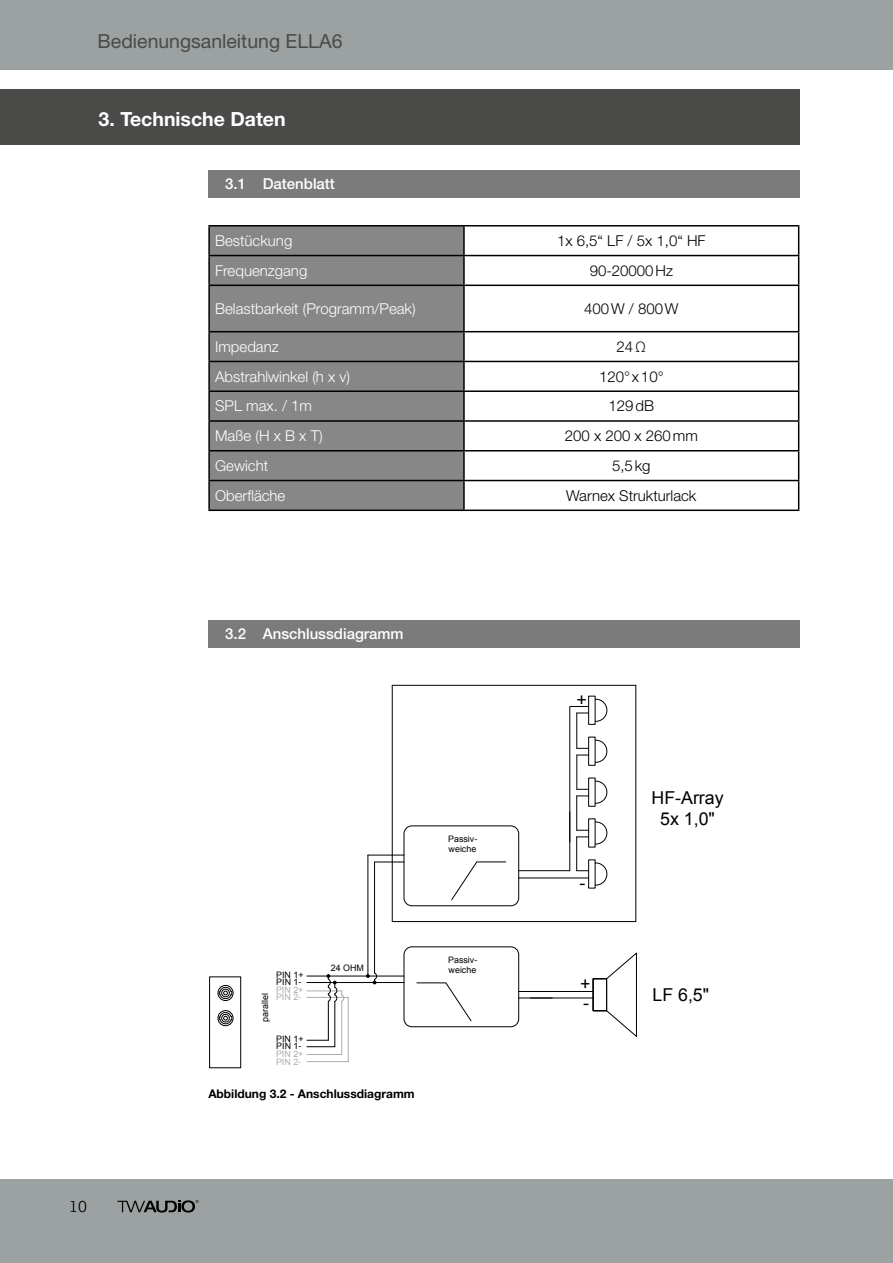
<style>
.page{position:relative;width:893px;height:1263px;background:#fff}
.page>*{position:absolute;margin:0;border:0;box-sizing:border-box;transform-origin:0 0}
.t1{font:19.5px "Helvetica Neue LT Std";color:#4a4a49}
.t2{font:700 19.5px "Helvetica Neue LT Std";color:#fff}
.t3{font:17.85px/21px "Arial";color:#000;text-align:center}
.t4{font:300 16.5px "Lexia";color:#000}
.t5{font:300 15px "Helvetica Neue LT Std";color:#fff}
.t6{font:300 15px "Helvetica Neue LT Std";color:#000}
.t7{font:500 15px "Helvetica Neue LT Std";color:#fff}
.t8{font:700 12px "Helvetica Neue LT Std";color:#000}
.t9{font:8.85px/10.5px "Arial";color:#000}
.t10{font:8.85px/7.5px "Arial";color:#adadad}
</style>
<div class="page">
<div style="left:0;top:0;width:893px;height:69px;background:#9ca1a2"></div>
<div style="left:0;top:1179px;width:893px;height:84px;background:#9ca1a2"></div>
<svg style="left:117px;top:1200px;width:81px;height:12px"></svg>
<div style="left:0;top:89px;width:142px;height:55px;background:#4a4a49"></div>
<div style="left:82px;top:89px;width:717px;height:55px;background:#4a4a49"></div>
<div style="left:208px;top:170px;width:591px;height:28px;background:#7c7b7b"></div>
<div style="left:210px;top:227px;width:253px;height:282px;background:#878787"></div>
<hr style="left:208px;top:225px;width:256px;height:2px;background:#000">
<hr style="left:208px;top:226px;width:2px;height:29px;background:#000">
<hr style="left:464px;top:225px;width:335px;height:2px;background:#000">
<hr style="left:463px;top:226px;width:2px;height:29px;background:#000">
<hr style="left:208px;top:255px;width:256px;height:1px;background:#000">
<hr style="left:208px;top:256px;width:2px;height:29px;background:#000">
<hr style="left:464px;top:255px;width:335px;height:1px;background:#000">
<hr style="left:463px;top:256px;width:2px;height:29px;background:#000">
<svg style="left:798px;top:226px;width:1px;height:59px"></svg>
<hr style="left:208px;top:285px;width:256px;height:1px;background:#000">
<hr style="left:208px;top:286px;width:2px;height:45px;background:#000">
<hr style="left:464px;top:285px;width:335px;height:1px;background:#000">
<hr style="left:463px;top:286px;width:2px;height:45px;background:#000">
<hr style="left:798px;top:286px;width:1px;height:45px;background:#000">
<hr style="left:208px;top:331px;width:256px;height:1px;background:#000">
<hr style="left:208px;top:332px;width:2px;height:29px;background:#000">
<hr style="left:464px;top:331px;width:335px;height:1px;background:#000">
<hr style="left:463px;top:332px;width:2px;height:29px;background:#000">
<hr style="left:208px;top:361px;width:256px;height:1px;background:#000">
<hr style="left:208px;top:362px;width:2px;height:28px;background:#000">
<hr style="left:464px;top:361px;width:335px;height:1px;background:#000">
<hr style="left:463px;top:362px;width:2px;height:28px;background:#000">
<hr style="left:208px;top:390px;width:256px;height:2px;background:#000">
<hr style="left:208px;top:392px;width:2px;height:28px;background:#000">
<hr style="left:464px;top:390px;width:335px;height:2px;background:#000">
<hr style="left:463px;top:392px;width:2px;height:28px;background:#000">
<hr style="left:208px;top:420px;width:256px;height:2px;background:#000">
<hr style="left:208px;top:422px;width:2px;height:28px;background:#000">
<hr style="left:464px;top:420px;width:335px;height:2px;background:#000">
<hr style="left:463px;top:422px;width:2px;height:28px;background:#000">
<hr style="left:208px;top:450px;width:256px;height:1px;background:#000">
<hr style="left:208px;top:451px;width:2px;height:29px;background:#000">
<hr style="left:464px;top:450px;width:335px;height:1px;background:#000">
<hr style="left:463px;top:451px;width:2px;height:29px;background:#000">
<hr style="left:208px;top:480px;width:256px;height:1px;background:#000">
<hr style="left:208px;top:481px;width:2px;height:28px;background:#000">
<hr style="left:464px;top:480px;width:335px;height:1px;background:#000">
<hr style="left:463px;top:481px;width:2px;height:28px;background:#000">
<svg style="left:798px;top:332px;width:1px;height:177px"></svg>
<hr style="left:208px;top:509px;width:256px;height:2px;background:#000">
<hr style="left:464px;top:509px;width:335px;height:2px;background:#000">
<div style="left:208px;top:620px;width:591px;height:28px;background:#7c7b7b"></div>
<hr style="left:519px;top:998px;width:33px;height:1px;background:#000">
<hr style="left:519px;top:991px;width:33px;height:1px;background:#000">
<hr style="left:530px;top:998px;width:63px;height:1px;background:#000">
<hr style="left:530px;top:991px;width:63px;height:1px;background:#000">
<svg style="left:593px;top:952px;width:44px;height:85px"></svg>
<div style="left:593px;top:978px;width:14px;height:33px;border:1px solid #000"></div>
<div style="left:404px;top:947px;width:115px;height:80px;border:1px solid #000;border-radius:8px"></div>
<hr style="left:307px;top:982px;width:97px;height:1px;background:#000">
<hr style="left:307px;top:976px;width:97px;height:1px;background:#000">
<hr style="left:307px;top:997px;width:41px;height:1px;background:#adadad">
<hr style="left:307px;top:991px;width:35px;height:1px;background:#adadad">
<hr style="left:335px;top:1001px;width:1px;height:46px;background:#000">
<hr style="left:328px;top:1001px;width:1px;height:39px;background:#000">
<svg style="left:307px;top:1040px;width:28px;height:7px"></svg>
<hr style="left:348px;top:997px;width:1px;height:64px;background:#adadad">
<hr style="left:307px;top:1061px;width:41px;height:1px;background:#adadad">
<hr style="left:341px;top:1001px;width:1px;height:53px;background:#adadad">
<hr style="left:307px;top:1054px;width:35px;height:1px;background:#adadad">
<svg style="left:327px;top:974px;width:17px;height:28px"></svg>
<div style="left:218px;top:985px;width:15px;height:16px;border:1px solid #000;border-radius:50%"></div>
<svg style="left:219px;top:987px;width:13px;height:12px"></svg>
<div style="left:218px;top:1010px;width:15px;height:16px;border:1px solid #000;border-radius:50%"></div>
<svg style="left:219px;top:1012px;width:13px;height:12px"></svg>
<hr style="left:519px;top:870px;width:51px;height:1px;background:#000">
<hr style="left:519px;top:878px;width:70px;height:1px;background:#000">
<hr style="left:569px;top:812px;width:1px;height:59px;background:#000">
<div style="left:588px;top:860px;width:7px;height:28px;border:1px solid #000"></div>
<div style="left:404px;top:826px;width:115px;height:80px;border:1px solid #000;border-radius:8px"></div>
<svg style="left:375px;top:862px;width:29px;height:1px"></svg>
<hr style="left:368px;top:855px;width:36px;height:1px;background:#000">
<hr style="left:374px;top:862px;width:1px;height:111px;background:#000">
<hr style="left:368px;top:855px;width:1px;height:121px;background:#000">
<svg style="left:595px;top:863px;width:12px;height:22px"></svg>
<svg style="left:595px;top:822px;width:12px;height:22px"></svg>
<svg style="left:595px;top:781px;width:12px;height:22px"></svg>
<svg style="left:595px;top:740px;width:12px;height:23px"></svg>
<svg style="left:595px;top:699px;width:12px;height:23px"></svg>
<hr style="left:576px;top:837px;width:1px;height:34px;background:#000">
<svg style="left:569px;top:706px;width:20px;height:136px"></svg>
<hr style="left:576px;top:713px;width:1px;height:35px;background:#000">
<hr style="left:392px;top:921px;width:244px;height:1px;background:#000">
<hr style="left:635px;top:685px;width:1px;height:236px;background:#000">
<hr style="left:392px;top:685px;width:244px;height:1px;background:#000">
<hr style="left:392px;top:685px;width:1px;height:236px;background:#000">
<div style="left:209px;top:977px;width:32px;height:91px;border:1px solid #000"></div>
<svg style="left:366px;top:973px;width:11px;height:11px"></svg>
<svg style="left:417px;top:982px;width:54px;height:39px"></svg>
<svg style="left:451px;top:862px;width:55px;height:38px"></svg>
<h1 class="t1" style="left:98px;top:29px;width:246px">Bedienungsanleitung ELLA6</h1>
<h1 class="t2" style="left:99px;top:107px;width:189px">3. Technische Daten</h1>
<p class="t7" style="left:225px;top:175px;width:111px">3.1 Datenblatt</p>
<p class="t5" style="left:215px;top:231px;width:79px">Bestückung</p>
<p class="t6" style="left:557px;top:231px;width:150px">1x 6,5“ LF / 5x 1,0“ HF</p>
<p class="t5" style="left:215px;top:261px;width:94px">Frequenzgang</p>
<p class="t6" style="left:590px;top:261px;width:85px">90-20000Hz</p>
<p class="t5" style="left:215px;top:299px;width:202px">Belastbarkeit (Programm/Peak)</p>
<p class="t6" style="left:584px;top:299px;width:96px">400W / 800W</p>
<p class="t5" style="left:215px;top:337px;width:65px">Impedanz</p>
<p class="t6" style="left:617px;top:337px;width:31px">24Ω</p>
<p class="t5" style="left:215px;top:367px;width:137px">Abstrahlwinkel (h x v)</p>
<p class="t6" style="left:599px;top:367px;width:66px">120° x10°</p>
<p class="t5" style="left:215px;top:397px;width:98px">SPL max. / 1m</p>
<p class="t6" style="left:609px;top:397px;width:47px">129dB</p>
<p class="t5" style="left:215px;top:427px;width:109px">Maße (H x B x T)</p>
<p class="t6" style="left:565px;top:427px;width:135px">200 x 200 x 260mm</p>
<p class="t5" style="left:215px;top:456px;width:55px">Gewicht</p>
<p class="t6" style="left:612px;top:456px;width:40px">5,5kg</p>
<p class="t5" style="left:215px;top:486px;width:72px">Oberfläche</p>
<p class="t6" style="left:566px;top:486px;width:132px">Warnex Strukturlack</p>
<p class="t4" style="left:69px;top:1196px;width:19px">10</p>
<p class="t7" style="left:225px;top:625px;width:180px">3.2 Anschlussdiagramm</p>
<p class="t9" style="left:448px;top:834px;width:31px">Passiv&shy;weiche</p>
<p class="t9" style="left:276px;top:971px;width:29px;line-height:6.9px">PIN 1+<br>PIN 1-</p>
<p class="t10" style="left:276px;top:986px;width:29px">PIN 2+<br>PIN 2-</p>
<p class="t9" style="left:260px;top:1022px;width:30px;rotate:-90deg">parallel</p>
<p class="t9" style="left:276px;top:1035px;width:29px;line-height:6.9px">PIN 1+<br>PIN 1-</p>
<p class="t10" style="left:276px;top:1050px;width:29px">PIN 2+<br>PIN 2-</p>
<p class="t9" style="left:331px;top:963px;width:35px">24 OHM</p>
<p class="t8" style="left:208px;top:1086px;width:208px">Abbildung 3.2 - Anschlussdiagramm</p>
<p class="t9" style="left:448px;top:955px;width:31px">Passiv&shy;weiche</p>
<p class="t3" style="left:577px;top:689px;width:12px">+</p>
<p class="t3" style="left:580px;top:872px;width:7px">-</p>
<p class="t3" style="left:580px;top:973px;width:12px">+</p>
<p class="t3" style="left:583px;top:992px;width:7px">-</p>
<p class="t3" style="left:651px;top:787px;width:74px">HF-Array<br>5x 1,0"</p>
<p class="t3" style="left:652px;top:984px;width:58px">LF 6,5"</p>
</div>
